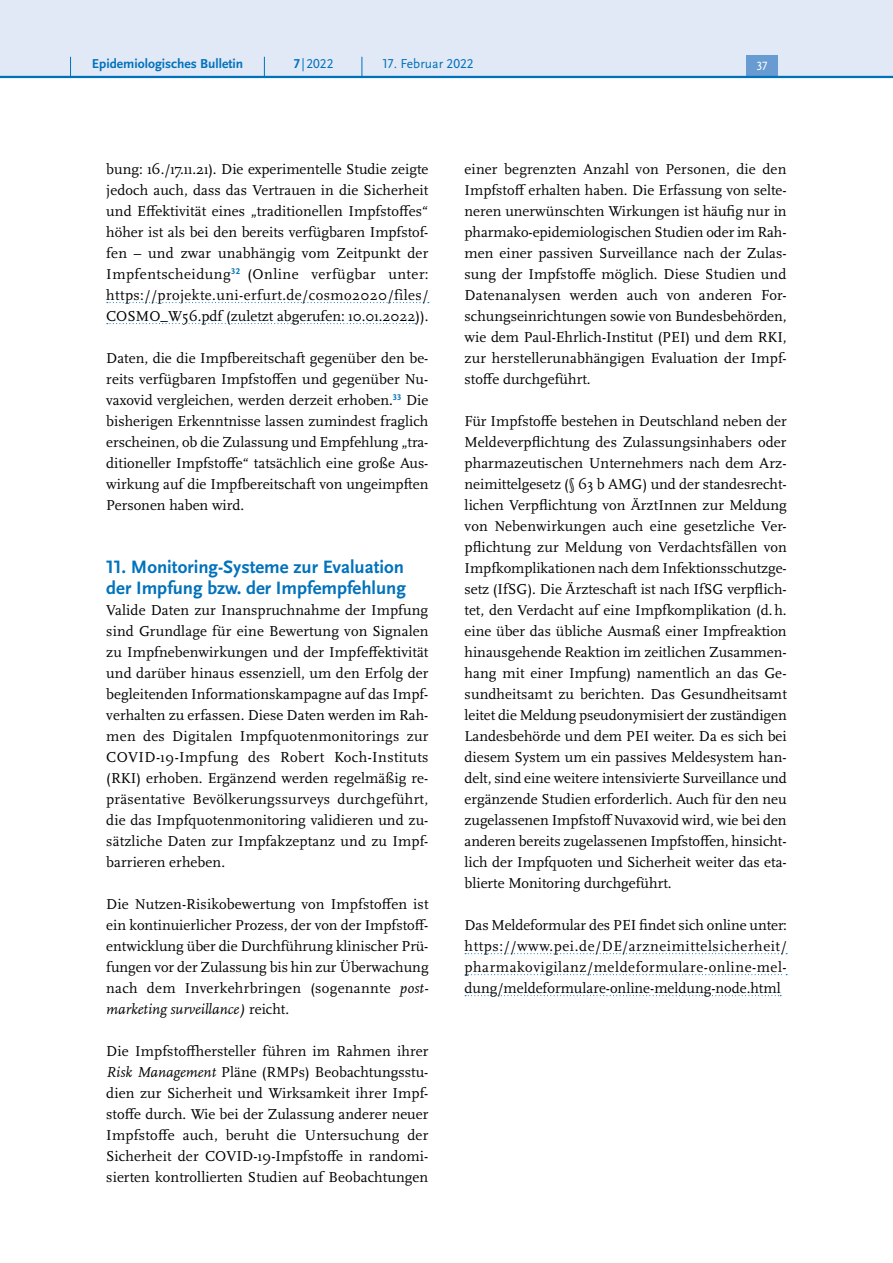
<style>
.page{position:relative;width:893px;height:1263px;background:#fff}
.page>*{position:absolute;margin:0;border:0;box-sizing:border-box;transform-origin:0 0}
.t1{font:700 18.75px/21px "Scala Sans Pro";color:#0072bc}
.P_-_Fließtext{font:15px/21px "Scala Pro";color:#000;text-align:justify}
.t2{font:700 13.5px "Scala Sans Pro";color:#0072bc}
.t3{font:13.5px "Scala Sans Pro";color:#0072bc}
.t4{font:12.45px "Scala Sans Pro";color:#fff}
.s1{font-weight:700}
.s2{font-style:italic}
</style>
<div class="page">
<svg style="left:107px;top:302px;width:322px;height:1px"></svg>
<svg style="left:107px;top:323px;width:309px;height:1px"></svg>
<svg style="left:465px;top:953px;width:322px;height:1px"></svg>
<svg style="left:465px;top:974px;width:322px;height:1px"></svg>
<svg style="left:465px;top:995px;width:316px;height:1px"></svg>
<div style="left:0;top:0;width:893px;height:77px;background:#e1e8f6"></div>
<div style="left:746px;top:55px;width:32px;height:21px;background:#679bd2"></div>
<hr style="left:0;top:76px;width:893px;height:2px;background:#0072bc">
<svg style="left:70px;top:57px;width:1px;height:19px"></svg>
<svg style="left:264px;top:57px;width:1px;height:19px"></svg>
<svg style="left:362px;top:57px;width:1px;height:19px"></svg>
<p class="t2" style="left:92px;top:55px;width:153px">Epidemiologisches Bulletin</p>
<p class="t3" style="left:294px;top:55px;width:41px"><span class="s1">7</span> |2022</p>
<p class="t3" style="left:383px;top:55px;width:93px">17. Februar 2022</p>
<p class="t4" style="left:756px;top:59px;width:13px">37</p>
<p class="P_-_Fließtext" style="left:106px;top:158px;width:324px">bung: 16./17.11.21). Die experimentelle Studie zeigte jedoch auch, dass das Vertrauen in die Sicherheit und Effektivität eines „traditionellen Impfstoffes“ höher ist als bei den bereits verfügbaren Impfstof&shy;fen – und zwar unabhängig vom Zeitpunkt der Impfentscheidung<sup>32</sup> (Online verfügbar unter: https://projekte.uni-erfurt.de/cosmo2020/files/ COSMO_W56.pdf (zuletzt abgerufen: 10.01.2022)).</p>
<p class="P_-_Fließtext" style="left:106px;top:347px;width:324px">Daten, die die Impfbereitschaft gegenüber den be&shy;reits verfügbaren Impfstoffen und gegenüber Nu&shy;vaxovid vergleichen, werden derzeit erhoben.<sup>33</sup> Die bisherigen Erkenntnisse lassen zumindest fraglich erscheinen, ob die Zulassung und Empfehlung „tra&shy;ditioneller Impfstoffe“ tatsächlich eine große Aus&shy;wirkung auf die Impfbereitschaft von ungeimpften Personen haben wird.</p>
<h3 class="t1" style="left:106px;top:556px;width:301px">11. Monitoring-Systeme zur Evaluation der Impfung bzw. der Impfempfehlung</h3>
<p class="P_-_Fließtext" style="left:106px;top:599px;width:324px">Valide Daten zur Inanspruchnahme der Impfung sind Grundlage für eine Bewertung von Signalen zu Impfnebenwirkungen und der Impfeffektivität und darüber hinaus essenziell, um den Erfolg der begleitenden Informationskampagne auf das Impf&shy;verhalten zu erfassen. Diese Daten werden im Rah&shy;men des Digitalen Impfquotenmonitorings zur COVID-19-Impfung des Robert Koch-Instituts (RKI) erhoben. Ergänzend werden regelmäßig re&shy;präsentative Bevölkerungssurveys durchgeführt, die das Impfquotenmonitoring validieren und zu&shy;sätzliche Daten zur Impfakzeptanz und zu Impf&shy;barrieren erheben.</p>
<p class="P_-_Fließtext" style="left:106px;top:893px;width:324px">Die Nutzen-Risikobewertung von Impfstoffen ist ein kontinuierlicher Prozess, der von der Impfstoff&shy;entwicklung über die Durchführung klinischer Prü&shy;fungen vor der Zulassung bis hin zur Überwachung nach dem Inverkehrbringen (sogenannte <span class="s2">post&shy;marketing surveillance)</span> reicht.</p>
<p class="P_-_Fließtext" style="left:106px;top:1040px;width:324px">Die Impfstoffhersteller führen im Rahmen ihrer <span class="s2">Risk Management</span> Pläne (RMPs) Beobachtungsstu&shy;dien zur Sicherheit und Wirksamkeit ihrer Impf&shy;stoffe durch. Wie bei der Zulassung anderer neuer Impfstoffe auch, beruht die Untersuchung der Sicherheit der COVID-19-Impfstoffe in randomi&shy;sierten kontrollierten Studien auf Beobachtungen</p>
<p class="P_-_Fließtext" style="left:465px;top:158px;width:324px">einer begrenzten Anzahl von Personen, die den Impfstoff erhalten haben. Die Erfassung von selte&shy;neren unerwünschten Wirkungen ist häufig nur in pharmako-epidemiologischen Studien oder im Rah&shy;men einer passiven Surveillance nach der Zulas&shy;sung der Impfstoffe möglich. Diese Studien und Datenanalysen werden auch von anderen For&shy;schungseinrichtungen sowie von Bundesbehörden, wie dem Paul-Ehrlich-Institut (PEI) und dem RKI, zur herstellerunabhängigen Evaluation der Impf&shy;stoffe durchgeführt.</p>
<p class="P_-_Fließtext" style="left:465px;top:410px;width:324px">Für Impfstoffe bestehen in Deutschland neben der Meldeverpflichtung des Zulassungsinhabers oder pharmazeutischen Unternehmers nach dem Arz&shy;neimittelgesetz (§ 63 b AMG) und der standesrecht&shy;lichen Verpflichtung von ÄrztInnen zur Meldung von Nebenwirkungen auch eine gesetzliche Ver&shy;pflichtung zur Meldung von Verdachtsfällen von Impfkomplikationen nach dem Infektionsschutzge&shy;setz (IfSG). Die Ärzteschaft ist nach IfSG verpflich&shy;tet, den Verdacht auf eine Impfkomplikation (d.h. eine über das übliche Ausmaß einer Impfreaktion hinausgehende Reaktion im zeitlichen Zusammen&shy;hang mit einer Impfung) namentlich an das Ge&shy;sundheitsamt zu berichten. Das Gesundheitsamt leitet die Meldung pseudonymisiert der zuständigen Landesbehörde und dem PEI weiter. Da es sich bei diesem System um ein passives Meldesystem han&shy;delt, sind eine weitere intensivierte Surveillance und ergänzende Studien erforderlich. Auch für den neu zugelassenen Impfstoff Nuvaxovid wird, wie bei den anderen bereits zugelassenen Impfstoffen, hinsicht&shy;lich der Impfquoten und Sicherheit weiter das eta&shy;blierte Monitoring durchgeführt.</p>
<p class="P_-_Fließtext" style="left:465px;top:914px;width:324px">Das Meldeformular des PEI findet sich online unter: https://www.pei.de/DE/arzneimittelsicherheit/ pharmakovigilanz/meldeformulare-online-mel&shy;dung/meldeformulare-online-meldung-node.html</p>
</div>
